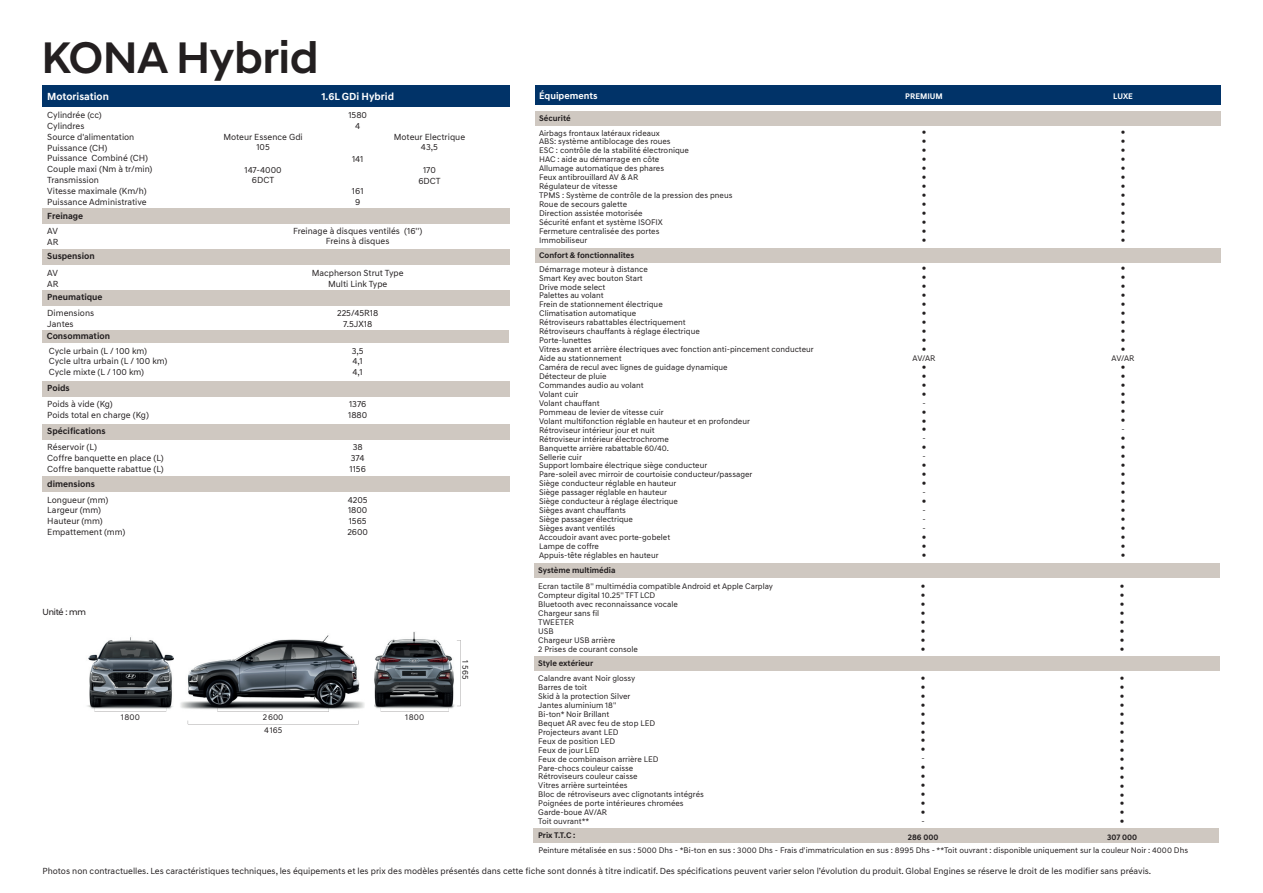
<style>
.page{position:relative;width:1263px;height:893px;background:#fff}
.page>*{position:absolute;margin:0;border:0;box-sizing:border-box;transform-origin:0 0}
.t1{font:500 45px "Hyundai Sans Head";color:#231f20}
.t2{font:700 10.5px "Hyundai Sans Text";color:#fff}
.t3{font:700 9.6px "Hyundai Sans Text";color:#fff}
.t4{font:9px/10.8px "Hyundai Sans Text";color:#231f20}
.t5{font:700 9px "Hyundai Sans Text";color:#231f20}
.t6{font:9px "Hyundai Sans Head";letter-spacing:-.02em;color:#231f20}
.t7{font:8.55px "Hyundai Sans Text";color:#231f20}
.t8{font:8.25px/9px "Hyundai Sans Text";color:#231f20;text-align:justify}
.t9{font:700 8.25px "Hyundai Sans Text";color:#231f20}
.t10{font:700 8.25px "Hyundai Sans Text";color:#fff}
</style>
<div class="page">
<img style="left:87px;top:637px;width:87px;height:75px">
<img style="left:374px;top:632px;width:84px;height:80px">
<img style="left:180px;top:635px;width:185px;height:75px">
<svg style="left:217px;top:708px;width:112px;height:4px"></svg>
<svg style="left:95px;top:708px;width:71px;height:4px"></svg>
<svg style="left:381px;top:708px;width:68px;height:4px"></svg>
<svg style="left:457px;top:640px;width:4px;height:66px"></svg>
<div style="left:43px;top:86px;width:467px;height:21px;background:#013368"></div>
<div style="left:43px;top:208px;width:467px;height:16px;background:#cfc8c1"></div>
<div style="left:43px;top:249px;width:467px;height:15px;background:#cfc8c1"></div>
<div style="left:43px;top:290px;width:467px;height:15px;background:#cfc8c1"></div>
<div style="left:43px;top:382px;width:467px;height:15px;background:#cfc8c1"></div>
<div style="left:43px;top:424px;width:467px;height:15px;background:#cfc8c1"></div>
<div style="left:43px;top:477px;width:467px;height:15px;background:#cfc8c1"></div>
<div style="left:535px;top:86px;width:685px;height:19px;background:#013368"></div>
<div style="left:535px;top:111px;width:685px;height:15px;background:#cfc8c1"></div>
<div style="left:535px;top:248px;width:685px;height:14px;background:#cfc8c1"></div>
<div style="left:534px;top:564px;width:685px;height:14px;background:#cfc8c1"></div>
<div style="left:534px;top:656px;width:685px;height:14px;background:#cfc8c1"></div>
<div style="left:534px;top:829px;width:685px;height:14px;background:#cfc8c1"></div>
<div style="left:43px;top:330px;width:466px;height:13px;background:#cfc8c1"></div>
<h1 class="t1" style="left:42px;top:31px;width:278px">KONA Hybrid</h1>
<p class="t2" style="left:47px;top:90px;width:63px">Motorisation</p>
<p class="t2" style="left:321px;top:90px;width:74px">1.6L GDi Hybrid</p>
<p class="t4" style="left:47px;top:110px;width:107px">Cylindrée (cc)<br>Cylindres<br>Source d'alimentation<br>Puissance (CH)<br>Puissance Combiné (CH)<br>Couple maxi (Nm à tr/min)<br>Transmission<br>Vitesse maximale (Km/h)<br>Puissance Administrative</p>
<p class="t5" style="left:47px;top:211px;width:37px">Freinage</p>
<p class="t5" style="left:47px;top:250px;width:49px">Suspension</p>
<p class="t5" style="left:47px;top:291px;width:57px">Pneumatique</p>
<p class="t4" style="left:47px;top:226px;width:13px">AV<br>AR</p>
<p class="t4" style="left:47px;top:268px;width:13px">AV<br>AR</p>
<p class="t4" style="left:47px;top:307px;width:48px">Dimensions<br>Jantes</p>
<p class="t5" style="left:47px;top:331px;width:65px">Consommation</p>
<p class="t4" style="left:49px;top:345px;width:120px">Cycle urbain (L / 100 km)<br>Cycle ultra urbain (L / 100 km)<br>Cycle mixte (L / 100 km)</p>
<p class="t5" style="left:47px;top:383px;width:24px">Poids</p>
<p class="t5" style="left:47px;top:425px;width:60px">Spécifications</p>
<p class="t4" style="left:47px;top:399px;width:103px">Poids à vide (Kg)<br>Poids total en charge (Kg)</p>
<p class="t4" style="left:47px;top:441px;width:118px">Réservoir (L)<br>Coffre banquette en place (L)<br>Coffre banquette rabattue (L)</p>
<p class="t4" style="left:47px;top:494px;width:80px">Longueur (mm)<br>Largeur (mm)<br>Hauteur (mm)<br>Empattement (mm)</p>
<p class="t5" style="left:47px;top:478px;width:49px">dimensions</p>
<p class="t6" style="left:43px;top:607px;width:45px">Unité : mm</p>
<p class="t4" style="left:223px;top:131px;width:81px;text-align:center">Moteur Essence Gdi<br>105</p>
<p class="t4" style="left:244px;top:164px;width:39px;text-align:center">147-4000<br>6DCT</p>
<p class="t4" style="left:348px;top:110px;width:20px;text-align:center">1580<br>4</p>
<p class="t4" style="left:352px;top:154px;width:13px">141</p>
<p class="t4" style="left:352px;top:185px;width:13px;text-align:center">161<br>9</p>
<p class="t4" style="left:394px;top:131px;width:73px;text-align:center">Moteur Electrique<br>43,5</p>
<p class="t4" style="left:418px;top:164px;width:24px;text-align:center">170<br>6DCT</p>
<p class="t4" style="left:293px;top:225px;width:131px;text-align:center">Freinage à disques ventilés (16'')<br>Freins à disques</p>
<p class="t4" style="left:312px;top:268px;width:93px;text-align:center">Macpherson Strut Type<br>Multi Link Type</p>
<p class="t4" style="left:337px;top:307px;width:43px;text-align:center">225/45R18<br>7.5JX18</p>
<p class="t4" style="left:352px;top:345px;width:13px;text-align:justify">3,5<br>4,1<br>4,1</p>
<p class="t4" style="left:348px;top:399px;width:21px">1376<br>1880</p>
<p class="t4" style="left:349px;top:441px;width:18px;text-align:center">38<br>374<br>1156</p>
<p class="t4" style="left:347px;top:494px;width:22px">4205<br>1800<br>1565<br>2600</p>
<p class="t7" style="left:471px;top:660px;width:21px;rotate:90deg">1 565</p>
<p class="t7" style="left:121px;top:712px;width:21px">1 800</p>
<p class="t7" style="left:263px;top:712px;width:22px">2 600</p>
<p class="t7" style="left:405px;top:712px;width:21px">1 800</p>
<p class="t7" style="left:264px;top:724px;width:20px">4 165</p>
<p class="t3" style="left:539px;top:90px;width:60px">Équipements</p>
<p class="t10" style="left:905px;top:91px;width:39px">PREMIUM</p>
<p class="t10" style="left:1113px;top:91px;width:21px">LUXE</p>
<p class="t9" style="left:539px;top:113px;width:33px">Sécurité</p>
<p class="t8" style="left:539px;top:128px;width:195px;text-align:left">Airbags frontaux latéraux rideaux<br>ABS: système antiblocage des roues<br>ESC : contrôle de la stabilité électronique<br>HAC : aide au démarrage en côte<br>Allumage automatique des phares<br>Feux antibrouillard AV &amp; AR<br>Régulateur de vitesse<br>TPMS : Système de contrôle de la pression des pneus<br>Roue de secours galette<br>Direction assistée motorisée<br>Sécurité enfant et système ISOFIX<br>Fermeture centralisée des portes<br>Immobiliseur</p>
<p class="t8" style="left:539px;top:264px;width:276px;text-align:left">Démarrage moteur à distance<br>Smart Key avec bouton Start<br>Drive mode select<br>Palettes au volant<br>Frein de stationnement électrique<br>Climatisation automatique<br>Rétroviseurs rabattables électriquement<br>Rétroviseurs chauffants à réglage électrique<br>Porte-lunettes<br>Vitres avant et arrière électriques avec fonction anti-pincement conducteur<br>Aide au stationnement<br>Caméra de recul avec lignes de guidage dynamique<br>Détecteur de pluie<br>Commandes audio au volant<br>Volant cuir<br>Volant chauffant<br>Pommeau de levier de vitesse cuir<br>Volant multifonction réglable en hauteur et en profondeur<br>Rétroviseur intérieur jour et nuit<br>Rétroviseur intérieur électrochrome<br>Banquette arrière rabattable 60/40.<br>Sellerie cuir<br>Support lombaire électrique siège conducteur<br>Pare-soleil avec mirroir de courtoisie conducteur/passager<br>Siège conducteur réglable en hauteur<br>Siège passager réglable en hauteur<br>Siège conducteur à réglage électrique<br>Sièges avant chauffants<br>Siège passager électrique<br>Sièges avant ventilés<br>Accoudoir avant avec porte-gobelet<br>Lampe de coffre<br>Appuis-tête réglables en hauteur</p>
<p class="t8" style="left:538px;top:582px;width:236px;text-align:left">Ecran tactile 8'' multimédia compatible Android et Apple Carplay<br>Compteur digital 10.25'' TFT LCD<br>Bluetooth avec reconnaissance vocale<br>Chargeur sans fil<br>TWEETER<br>USB<br>Chargeur USB arrière<br>2 Prises de courant console</p>
<p class="t8" style="left:538px;top:674px;width:167px;text-align:left">Calandre avant Noir glossy<br>Barres de toit<br>Skid à la protection Silver<br>Jantes aluminium 18''<br>Bi-ton* Noir Brillant<br>Bequet AR avec feu de stop LED<br>Projecteurs avant LED<br>Feux de position LED<br>Feux de jour LED<br>Feux de combinaison arrière LED<br>Pare-chocs couleur caisse<br>Rétroviseurs couleur caisse<br>Vitres arrière surteintées<br>Bloc de rétroviseurs avec clignotants intégrés<br>Poignées de porte intérieures chromées<br>Garde-boue AV/AR<br>Toit ouvrant**</p>
<p class="t8" style="left:922px;top:128px;width:6px">● ● ● ● ● ● ● ● ● ● ● ● ●</p>
<p class="t8" style="left:1121px;top:128px;width:6px">● ● ● ● ● ● ● ● ● ● ● ● ●</p>
<p class="t8" style="left:912px;top:264px;width:24px;text-align:center">●<br>●<br>●<br>●<br>●<br>●<br>●<br>●<br>●<br>●<br>AV/AR ●<br>●<br>●<br>●<br>-<br>●<br>●<br>●<br>-<br>●<br>-<br>●<br>●<br>●<br>-<br>●<br>-<br>-<br>-<br>●<br>●<br>●</p>
<p class="t8" style="left:921px;top:582px;width:6px">● ● ● ● ● ● ● ●</p>
<p class="t8" style="left:921px;top:673px;width:6px">● ● ● ● ● ● ● ● ● - ● ● ● ● ● ● -</p>
<p class="t9" style="left:539px;top:250px;width:97px">Confort &amp; fonctionnalites</p>
<p class="t8" style="left:1111px;top:264px;width:24px;text-align:center">●<br>●<br>●<br>●<br>●<br>●<br>●<br>●<br>●<br>●<br>AV/AR ●<br>●<br>●<br>●<br>●<br>●<br>●<br>-<br>●<br>●<br>●<br>●<br>●<br>●<br>●<br>●<br>●<br>●<br>●<br>●<br>●<br>●</p>
<p class="t9" style="left:538px;top:565px;width:79px">Système multimédia</p>
<p class="t8" style="left:1120px;top:582px;width:6px">● ● ● ● ● ● ● ●</p>
<p class="t8" style="left:1120px;top:674px;width:6px">● ● ● ● ● ● ● ● ● ● ● ● ● ● ● ● ●</p>
<p class="t9" style="left:1107px;top:832px;width:32px">307 000</p>
<p class="t8" style="left:538px;top:846px;width:651px">Peinture métalisée en sus : 5000 Dhs - *Bi-ton en sus : 3000 Dhs - Frais d'immatriculation en sus : 8995 Dhs - **Toit ouvrant : disponible uniquement sur la couleur Noir : 4000 Dhs</p>
<p class="t9" style="left:538px;top:658px;width:56px">Style extérieur</p>
<p class="t9" style="left:538px;top:830px;width:39px">Prix T.T.C :</p>
<p class="t9" style="left:908px;top:832px;width:32px">286 000</p>
<p class="t4" style="left:43px;top:865px;width:1110px">Photos non contractuelles. Les caractéristiques techniques, les équipements et les prix des modèles présentés dans cette fiche sont donnés à titre indicatif. Des spécifications peuvent varier selon l’évolution du produit. Global Engines se réserve le droit de les modifier sans préavis.</p>
</div>
